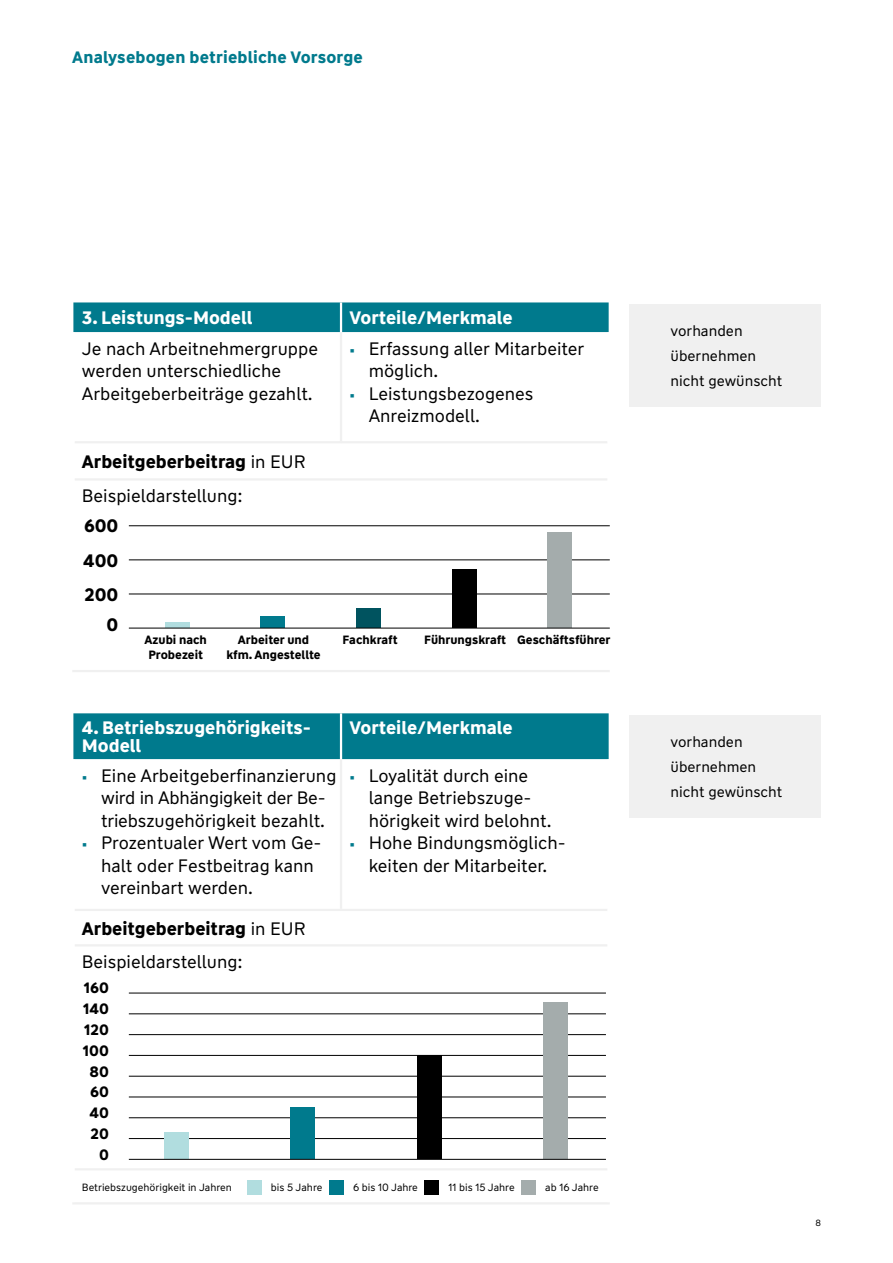
<style>
.page{position:relative;width:893px;height:1263px;background:#fff}
.page>*{position:absolute;margin:0;border:0;box-sizing:border-box;transform-origin:0 0}
.t1{font:18px/22.5px "WW Type";color:#000}
.t2{font:700 18px/18px "WW Type";color:#fff}
.t3{font:700 18px "WW Type";color:#000}
.t4{font:700 16.5px "WW Type";letter-spacing:.01em;color:#007a8d}
.t5{font:15px/25.2px "WW Type";color:#000}
.t6{font:700 15px "WW Type";color:#000}
.t7{font:700 12px/15px "WW Type";color:#000;text-align:center}
.t8{font:10.5px "WW Type";color:#000}
.t9{font:9px "WW Type";color:#000}
.s1{font-weight:700;font-size:13.5px;color:#007a8d}
.s2{font-weight:700}
</style>
<div class="page">
<div style="left:73px;top:302px;width:536px;height:30px;background:#007a8d"></div>
<svg style="left:75px;top:332px;width:532px;height:297px"></svg>
<hr style="left:75px;top:441px;width:266px;height:2px;background:#f0f0f0">
<hr style="left:341px;top:441px;width:266px;height:2px;background:#f0f0f0">
<hr style="left:75px;top:478px;width:266px;height:2px;background:#f0f0f0">
<hr style="left:341px;top:478px;width:266px;height:2px;background:#f0f0f0">
<hr style="left:72px;top:670px;width:269px;height:2px;background:#f0f0f0">
<hr style="left:341px;top:670px;width:269px;height:2px;background:#f0f0f0">
<hr style="left:340px;top:332px;width:2px;height:109px;background:#f0f0f0">
<hr style="left:340px;top:302px;width:2px;height:30px;background:#fff">
<div style="left:629px;top:305px;width:192px;height:102px;background:#f0f0f0"></div>
<div style="left:73px;top:713px;width:536px;height:46px;background:#007a8d"></div>
<svg style="left:75px;top:759px;width:532px;height:436px"></svg>
<hr style="left:75px;top:909px;width:266px;height:2px;background:#f0f0f0">
<hr style="left:341px;top:909px;width:266px;height:2px;background:#f0f0f0">
<hr style="left:75px;top:944px;width:266px;height:2px;background:#f0f0f0">
<hr style="left:341px;top:944px;width:266px;height:2px;background:#f0f0f0">
<hr style="left:75px;top:1168px;width:266px;height:2px;background:#f0f0f0">
<hr style="left:341px;top:1168px;width:266px;height:2px;background:#f0f0f0">
<hr style="left:72px;top:1202px;width:269px;height:2px;background:#f0f0f0">
<hr style="left:341px;top:1202px;width:269px;height:2px;background:#f0f0f0">
<hr style="left:340px;top:759px;width:2px;height:150px;background:#f0f0f0">
<hr style="left:340px;top:713px;width:2px;height:46px;background:#fff">
<div style="left:629px;top:715px;width:192px;height:103px;background:#f0f0f0"></div>
<hr style="left:129px;top:559px;width:481px;height:1px;background:#000">
<hr style="left:129px;top:594px;width:481px;height:1px;background:#000">
<hr style="left:129px;top:525px;width:481px;height:1px;background:#000">
<div style="left:548px;top:532px;width:24px;height:96px;background:#a4acac"></div>
<div style="left:452px;top:569px;width:24px;height:59px;background:#000"></div>
<div style="left:356px;top:608px;width:25px;height:20px;background:#00535f"></div>
<div style="left:261px;top:617px;width:24px;height:11px;background:#007a8d"></div>
<div style="left:165px;top:622px;width:24px;height:6px;background:#b1dddf"></div>
<hr style="left:129px;top:628px;width:481px;height:1px;background:#000">
<div style="left:247px;top:1180px;width:15px;height:14px;background:#b1dddf"></div>
<div style="left:329px;top:1180px;width:15px;height:14px;background:#007a8d"></div>
<div style="left:425px;top:1180px;width:14px;height:14px;background:#000"></div>
<div style="left:521px;top:1180px;width:15px;height:14px;background:#a4acac"></div>
<hr style="left:129px;top:1013px;width:477px;height:1px;background:#000">
<hr style="left:129px;top:1034px;width:477px;height:1px;background:#000">
<hr style="left:129px;top:1055px;width:477px;height:1px;background:#000">
<hr style="left:129px;top:1076px;width:477px;height:1px;background:#000">
<hr style="left:129px;top:1096px;width:477px;height:1px;background:#000">
<hr style="left:129px;top:1117px;width:477px;height:1px;background:#000">
<hr style="left:129px;top:1138px;width:477px;height:1px;background:#000">
<hr style="left:129px;top:993px;width:477px;height:1px;background:#000">
<div style="left:544px;top:1002px;width:24px;height:157px;background:#a4acac"></div>
<div style="left:417px;top:1055px;width:24px;height:104px;background:#000"></div>
<div style="left:291px;top:1107px;width:24px;height:52px;background:#007a8d"></div>
<div style="left:165px;top:1132px;width:24px;height:27px;background:#b1dddf"></div>
<hr style="left:129px;top:1159px;width:477px;height:1px;background:#000">
<p class="t4" style="left:72px;top:46px;width:292px">Analysebogen betriebliche Vorsorge</p>
<p class="t2" style="left:82px;top:308px;width:172px">3. Leistungs-Modell</p>
<p class="t2" style="left:350px;top:308px;width:165px">Vorteile/Merkmale</p>
<p class="t1" style="left:82px;top:337px;width:238px">Je nach Arbeitnehmergruppe werden unterschiedliche<br>Arbeitgeberbeiträge gezahlt.</p>
<p class="t1" style="left:369px;top:337px;width:217px;text-indent:-19px"><span class="s1">•</span> Erfassung aller Mitarbeiter möglich.</p>
<p class="t1" style="left:369px;top:382px;width:166px;text-indent:-19px"><span class="s1">•</span> Leistungsbezogenes<br>Anreizmodell.</p>
<p class="t1" style="left:82px;top:445px;width:225px;line-height:34px"><span class="s2">Arbeitgeberbeitrag</span> in EUR<br>Beispieldarstellung:</p>
<p class="t3" style="left:84px;top:514px;width:36px">600</p>
<p class="t3" style="left:83px;top:549px;width:37px">400</p>
<p class="t3" style="left:84px;top:582px;width:35px">200</p>
<p class="t3" style="left:107px;top:613px;width:13px">0</p>
<p class="t7" style="left:145px;top:632px;width:64px">Azubi nach<br>Probezeit</p>
<p class="t7" style="left:226px;top:632px;width:96px">Arbeiter und kfm. Angestellte</p>
<p class="t7" style="left:343px;top:632px;width:57px">Fachkraft</p>
<p class="t7" style="left:424px;top:632px;width:188px">Führungskraft Geschäftsführer</p>
<p class="t2" style="left:82px;top:719px;width:230px">4. Betriebszugehörigkeits-<br>Modell</p>
<p class="t2" style="left:350px;top:719px;width:165px">Vorteile/Merkmale</p>
<p class="t1" style="left:82px;top:764px;width:256px;text-align:center"><span class="s1">•</span> Eine Arbeitgeberfinanzierung wird in Abhängigkeit der Be&shy;triebszugehörigkeit bezahlt.</p>
<p class="t1" style="left:101px;top:832px;width:222px;text-indent:-19px"><span class="s1">•</span> Prozentualer Wert vom Ge&shy;halt oder Festbeitrag kann vereinbart werden.</p>
<p class="t1" style="left:369px;top:764px;width:184px;text-indent:-19px"><span class="s1">•</span> Loyalität durch eine lange Betriebszuge&shy;hörigkeit wird belohnt.</p>
<p class="t1" style="left:350px;top:832px;width:218px;text-align:center"><span class="s1">•</span> Hohe Bindungsmöglich&shy;keiten der Mitarbeiter.</p>
<p class="t1" style="left:82px;top:912px;width:225px;line-height:33.3px"><span class="s2">Arbeitgeberbeitrag</span> in EUR<br>Beispieldarstellung:</p>
<p class="t6" style="left:84px;top:978px;width:27px">160</p>
<p class="t6" style="left:84px;top:1020px;width:26px">120</p>
<p class="t6" style="left:83px;top:999px;width:27px">140</p>
<p class="t6" style="left:83px;top:1041px;width:28px">100</p>
<p class="t6" style="left:90px;top:1061px;width:21px">80</p>
<p class="t6" style="left:90px;top:1082px;width:20px">60</p>
<p class="t6" style="left:89px;top:1103px;width:21px">40</p>
<p class="t6" style="left:91px;top:1124px;width:20px">20</p>
<p class="t6" style="left:99px;top:1144px;width:11px">0</p>
<p class="t8" style="left:82px;top:1181px;width:152px">Betriebszugehörigkeit in Jahren</p>
<p class="t8" style="left:271px;top:1181px;width:53px">bis 5 Jahre</p>
<p class="t8" style="left:353px;top:1181px;width:66px">6 bis 10 Jahre</p>
<p class="t8" style="left:448px;top:1181px;width:68px">11 bis 15 Jahre</p>
<p class="t8" style="left:545px;top:1181px;width:55px">ab 16 Jahre</p>
<p class="t5" style="left:671px;top:318px;width:113px">vorhanden übernehmen nicht gewünscht</p>
<p class="t5" style="left:671px;top:729px;width:113px">vorhanden übernehmen nicht gewünscht</p>
<p class="t9" style="left:815px;top:1218px;width:7px">8</p>
</div>
